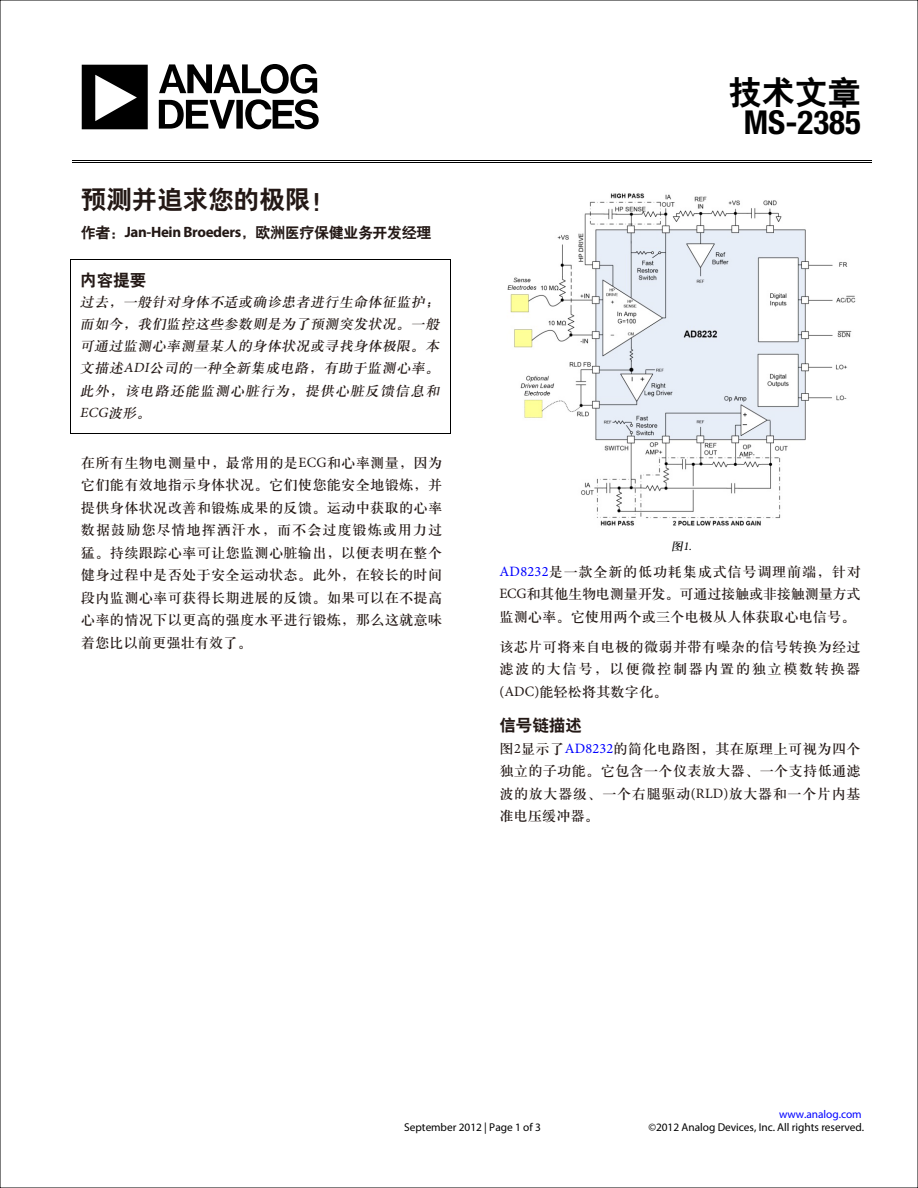
<style>
.page{position:relative;width:918px;height:1188px;background:#fff}
.page>*{position:absolute;margin:0;border:0;box-sizing:border-box;transform-origin:0 0}
.t1{font:700 condensed 33px "Helvetica Neue LT Std";color:#000}
.t2{font:33px "H Yb 2 gj";color:#000}
.t3{font:25.5px "H Yb 2 gj";color:#231815}
.t4{font:16.5px "H Yb 2 gj";color:#231815}
.t5{font:15px "H Yb 2 gj";letter-spacing:-.025em;color:#231815}
.t6{font:14.25px/22.5px "H Ya 3 gj";letter-spacing:.015em;color:#231815;text-align:justify}
.t7{font:italic 14.1px/22.2px "H Ya 3 gj";color:#231815;text-align:justify}
.t8{font:italic 14.1px "Minion Pro";color:#231815}
.t9{font:italic 12px "Minion Pro";color:#000}
.t10{font:11.4px "Myriad Pro";color:#000}
.t11{font:11.4px "Myriad Pro";letter-spacing:-.005em;color:#00f}
.s1{font-family:"Myriad Pro";font-weight:700}
.s2{font-family:"Minion Pro"}
.s3{font-family:"H Ya 3 gj"}
.s4{font-family:"Minion Pro";color:#00f}
</style>
<div class="page">
<hr style="left:73px;top:161px;width:799px;height:1px;background:#000">
<hr style="left:73px;top:162px;width:799px;height:1px;background:#000">
<svg style="left:82px;top:64px;width:237px;height:66px"></svg>
<svg style="left:70px;top:259px;width:1px;height:12px"></svg>
<hr style="left:71px;top:259px;width:380px;height:1px;background:#000">
<hr style="left:70px;top:271px;width:1px;height:162px;background:#000">
<hr style="left:71px;top:433px;width:380px;height:1px;background:#000">
<hr style="left:451px;top:271px;width:1px;height:162px;background:#000">
<img style="left:507px;top:193px;width:349px;height:333px">
<h2 class="t3" style="left:81px;top:186px;width:257px">预测并追求您的极限！</h2>
<p class="t5" style="left:81px;top:225px;width:352px">作者：<span class="s1">Jan-Hein Broeders</span>，欧洲医疗保健业务开发经理</p>
<p class="t4" style="left:80px;top:272px;width:67px">内容提要</p>
<p class="t7" style="left:80px;top:291px;width:364px">过去，一般针对身体不适或确诊患者进行生命体征监护；而如今，我们监控这些参数则是为了预测突发状况。一般可通过监测心率测量某人的身体状况或寻找身体极限。本文描述<span class="s2">ADI</span>公司的一种全新集成电路，有助于监测心率。此外，该电路还能监测心脏行为，提供心脏反馈信息和</p>
<p class="t8" style="left:80px;top:403px;width:75px">ECG<span class="s3">波形。</span></p>
<p class="t6" style="left:81px;top:451px;width:363px">在所有生物电测量中，最常用的是<span class="s2">ECG</span>和心率测量，因为它们能有效地指示身体状况。它们使您能安全地锻炼，并提供身体状况改善和锻炼成果的反馈。运动中获取的心率数据鼓励您尽情地挥洒汗水，而不会过度锻炼或用力过猛。持续跟踪心率可让您监测心脏输出，以便表明在整个健身过程中是否处于安全运动状态。此外，在较长的时间段内监测心率可获得长期进展的反馈。如果可以在不提高心率的情况下以更高的强度水平进行锻炼，那么这就意味着您比以前更强壮有效了。</p>
<h1 class="t2" style="left:729px;top:75px;width:133px">技术文章</h1>
<h1 class="t1" style="left:744px;top:102px;width:119px">MS-2385</h1>
<p class="t9" style="left:671px;top:538px;width:25px"><span class="s3">图</span>1.</p>
<p class="t6" style="left:499px;top:560px;width:363px"><span class="s4">AD8232</span>是一款全新的低功耗集成式信号调理前端，针对<span class="s2">ECG</span>和其他生物电测量开发。可通过接触或非接触测量方式监测心率。它使用两个或三个电极从人体获取心电信号。</p>
<p class="t6" style="left:499px;top:635px;width:363px">该芯片可将来自电极的微弱并带有噪杂的信号转换为经过滤波的大信号，以便微控制器内置的独立模数转换器<span class="s2">(ADC)</span>能轻松将其数字化。</p>
<p class="t4" style="left:499px;top:717px;width:84px">信号链描述</p>
<p class="t6" style="left:499px;top:737px;width:363px">图<span class="s2">2</span>显示了<span class="s4">AD8232</span>的简化电路图，其在原理上可视为四个独立的子功能。它包含一个仪表放大器、一个支持低通滤波的放大器级、一个右腿驱动<span class="s2">(RLD)</span>放大器和一个片内基准电压缓冲器。</p>
<p class="t11" style="left:779px;top:1107px;width:84px">www.analog.com</p>
<p class="t10" style="left:404px;top:1120px;width:138px">September 2012 | Page 1 of 3</p>
<p class="t10" style="left:648px;top:1120px;width:217px">©2012 Analog Devices, Inc. All rights reserved.</p>
</div>
